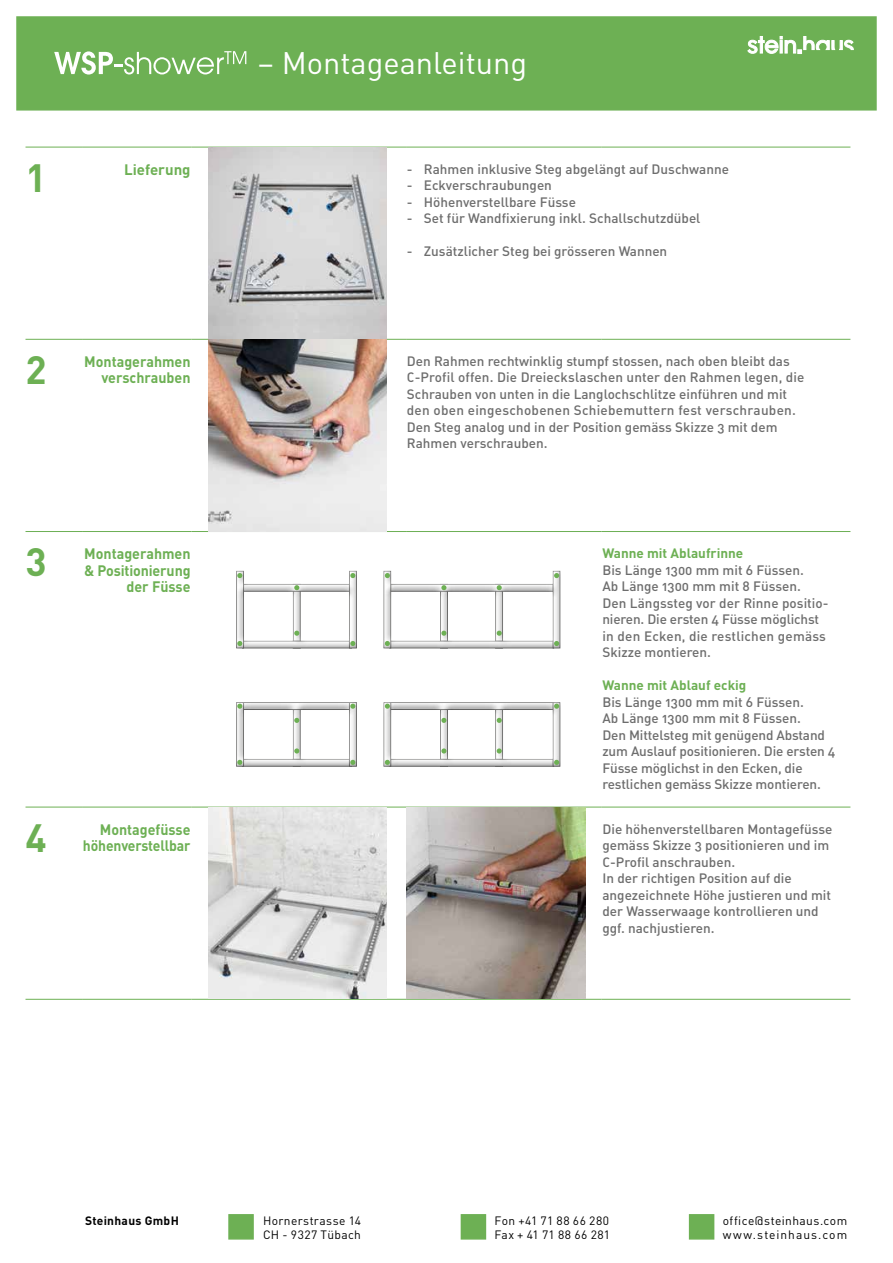
<style>
.page{position:relative;width:893px;height:1263px;background:#fff}
.page>*{position:absolute;margin:0;border:0;box-sizing:border-box;transform-origin:0 0}
.t1{font:700 39px "DIN";color:#6db054}
.t2{font:30.75px "DIN";color:#fff}
.t3{font:700 15px/16.5px "DIN";color:#6db054;text-align:right;scale:.95 1}
.t4{font:700 15px "DIN";color:#6db054}
.t5{font:13.5px/16.5px "DIN Medium Alternate";color:#6d6d6d}
.t6{font:700 13.5px "DIN";color:#6db054}
.t7{font:12px/13.5px "DIN";letter-spacing:.035em;color:#000}
.t8{font:700 12px "DIN";letter-spacing:.025em;color:#000}
</style>
<div class="page">
<div style="left:16px;top:16px;width:861px;height:95px;background:#6db054;border:2px solid #6db054"></div>
<div style="left:689px;top:1214px;width:25px;height:25px;background:#6db054"></div>
<div style="left:461px;top:1214px;width:25px;height:25px;background:#6db054"></div>
<div style="left:228px;top:1214px;width:26px;height:25px;background:#6db054;border:2px solid #6db054"></div>
<hr style="left:26px;top:147px;width:57px;height:1px;background:#6db054">
<hr style="left:83px;top:147px;width:108px;height:1px;background:#6db054">
<hr style="left:191px;top:147px;width:215px;height:1px;background:#6db054">
<hr style="left:406px;top:147px;width:196px;height:1px;background:#6db054">
<hr style="left:602px;top:147px;width:248px;height:1px;background:#6db054">
<hr style="left:26px;top:339px;width:57px;height:1px;background:#6db054">
<hr style="left:26px;top:531px;width:57px;height:1px;background:#6db054">
<hr style="left:83px;top:339px;width:108px;height:1px;background:#6db054">
<hr style="left:83px;top:531px;width:108px;height:1px;background:#6db054">
<hr style="left:191px;top:339px;width:215px;height:1px;background:#6db054">
<hr style="left:191px;top:531px;width:215px;height:1px;background:#6db054">
<hr style="left:406px;top:339px;width:196px;height:1px;background:#6db054">
<hr style="left:602px;top:339px;width:248px;height:1px;background:#6db054">
<hr style="left:406px;top:531px;width:196px;height:1px;background:#6db054">
<hr style="left:602px;top:531px;width:248px;height:1px;background:#6db054">
<hr style="left:26px;top:807px;width:57px;height:1px;background:#6db054">
<hr style="left:26px;top:999px;width:57px;height:1px;background:#6db054">
<hr style="left:83px;top:807px;width:108px;height:1px;background:#6db054">
<hr style="left:83px;top:999px;width:108px;height:1px;background:#6db054">
<hr style="left:191px;top:807px;width:215px;height:1px;background:#6db054">
<hr style="left:191px;top:999px;width:215px;height:1px;background:#6db054">
<hr style="left:406px;top:807px;width:196px;height:1px;background:#6db054">
<hr style="left:406px;top:999px;width:196px;height:1px;background:#6db054">
<hr style="left:602px;top:807px;width:248px;height:1px;background:#6db054">
<hr style="left:602px;top:999px;width:248px;height:1px;background:#6db054">
<img style="left:208px;top:147px;width:179px;height:384px">
<img style="left:208px;top:807px;width:179px;height:192px">
<img style="left:407px;top:807px;width:178px;height:192px">
<svg style="left:54px;top:51px;width:192px;height:24px"></svg>
<svg style="left:747px;top:36px;width:107px;height:18px"></svg>
<div style="left:235px;top:700px;width:124px;height:67px;background:#000;opacity:.75"></div>
<div style="left:383px;top:700px;width:177px;height:67px;background:#000;opacity:.75"></div>
<div style="left:235px;top:568px;width:123px;height:81px;background:#000;opacity:.75"></div>
<div style="left:382px;top:570px;width:179px;height:79px;background:#000;opacity:.75"></div>
<svg style="left:237px;top:573px;width:5px;height:5px"></svg>
<svg style="left:237px;top:704px;width:5px;height:5px"></svg>
<svg style="left:294px;top:748px;width:5px;height:5px"></svg>
<svg style="left:441px;top:748px;width:5px;height:5px"></svg>
<svg style="left:497px;top:748px;width:5px;height:5px"></svg>
<svg style="left:294px;top:718px;width:5px;height:5px"></svg>
<svg style="left:441px;top:718px;width:5px;height:5px"></svg>
<svg style="left:497px;top:718px;width:5px;height:5px"></svg>
<svg style="left:350px;top:704px;width:5px;height:5px"></svg>
<svg style="left:385px;top:704px;width:5px;height:5px"></svg>
<svg style="left:554px;top:704px;width:5px;height:5px"></svg>
<svg style="left:350px;top:573px;width:5px;height:5px"></svg>
<svg style="left:385px;top:573px;width:5px;height:5px"></svg>
<svg style="left:554px;top:573px;width:5px;height:5px"></svg>
<svg style="left:237px;top:641px;width:5px;height:5px"></svg>
<svg style="left:237px;top:760px;width:5px;height:5px"></svg>
<svg style="left:350px;top:760px;width:5px;height:5px"></svg>
<svg style="left:385px;top:760px;width:5px;height:5px"></svg>
<svg style="left:554px;top:760px;width:5px;height:5px"></svg>
<svg style="left:350px;top:641px;width:5px;height:5px"></svg>
<svg style="left:385px;top:641px;width:5px;height:5px"></svg>
<svg style="left:554px;top:641px;width:5px;height:5px"></svg>
<svg style="left:294px;top:631px;width:5px;height:5px"></svg>
<svg style="left:441px;top:631px;width:5px;height:5px"></svg>
<svg style="left:497px;top:631px;width:5px;height:5px"></svg>
<svg style="left:294px;top:585px;width:5px;height:5px"></svg>
<svg style="left:441px;top:585px;width:5px;height:5px"></svg>
<svg style="left:497px;top:585px;width:5px;height:5px"></svg>
<h2 class="t2" style="left:258px;top:44px;width:271px">– Montageanleitung</h2>
<h1 class="t1" style="left:26px;top:152px;width:23px">1</h1>
<p class="t4" style="left:124px;top:160px;width:68px">Lieferung</p>
<p class="t5" style="left:407px;top:160px;width:324px">- Rahmen inklusive Steg abgelängt auf Duschwanne</p>
<p class="t5" style="left:407px;top:177px;width:147px">- Eckverschraubungen</p>
<p class="t5" style="left:407px;top:193px;width:171px">- Höhenverstellbare Füsse</p>
<p class="t5" style="left:407px;top:210px;width:295px">- Set für Wandfixierung inkl. Schallschutzdübel</p>
<p class="t5" style="left:407px;top:243px;width:262px">- Zusätzlicher Steg bei grösseren Wannen</p>
<h1 class="t1" style="left:26px;top:344px;width:23px">2</h1>
<p class="t3" style="left:84px;top:353px;width:113px">Montagerahmen verschrauben</p>
<p class="t5" style="left:407px;top:352px;width:399px">Den Rahmen rechtwinklig stumpf stossen, nach oben bleibt das C-Profil offen. Die Dreieckslaschen unter den Rahmen legen, die Schrauben von unten in die Langlochschlitze einführen und mit den oben eingeschobenen Schiebemuttern fest verschrauben.<br>Den Steg analog und in der Position gemäss Skizze 3 mit dem Rahmen verschrauben.</p>
<h1 class="t1" style="left:26px;top:537px;width:23px">3</h1>
<p class="t3" style="left:84px;top:545px;width:113px">Montagerahmen &amp; Positionierung der Füsse</p>
<p class="t6" style="left:602px;top:544px;width:142px">Wanne mit Ablaufrinne</p>
<p class="t5" style="left:602px;top:561px;width:228px">Bis Länge 1300 mm mit 6 Füssen.<br>Ab Länge 1300 mm mit 8 Füssen.<br>Den Längssteg vor der Rinne positio&shy;nieren. Die ersten 4 Füsse möglichst in den Ecken, die restlichen gemäss<br>Skizze montieren.</p>
<p class="t6" style="left:602px;top:676px;width:145px">Wanne mit Ablauf eckig</p>
<p class="t5" style="left:602px;top:693px;width:235px">Bis Länge 1300 mm mit 6 Füssen.<br>Ab Länge 1300 mm mit 8 Füssen.<br>Den Mittelsteg mit genügend Abstand zum Auslauf positionieren. Die ersten 4<br>Füsse möglichst in den Ecken, die restlichen gemäss Skizze montieren.</p>
<h1 class="t1" style="left:26px;top:812px;width:23px">4</h1>
<p class="t3" style="left:83px;top:820px;width:115px">Montagefüsse höhenverstellbar</p>
<p class="t5" style="left:602px;top:820px;width:231px">Die höhenverstellbaren Montagefüsse gemäss Skizze 3 positionieren und im<br>C-Profil anschrauben.<br>In der richtigen Position auf die angezeichnete Höhe justieren und mit der Wasserwaage kontrollieren und ggf. nachjustieren.</p>
<p class="t8" style="left:85px;top:1212px;width:95px">Steinhaus GmbH</p>
<p class="t7" style="left:263px;top:1214px;width:100px">Hornerstrasse 14<br>CH - 9327 Tübach</p>
<p class="t7" style="left:495px;top:1214px;width:117px">Fon +41 71 88 66 280<br>Fax + 41 71 88 66 281</p>
<p class="t7" style="left:723px;top:1214px;width:126px">office@steinhaus.com www.steinhaus.com</p>
</div>
